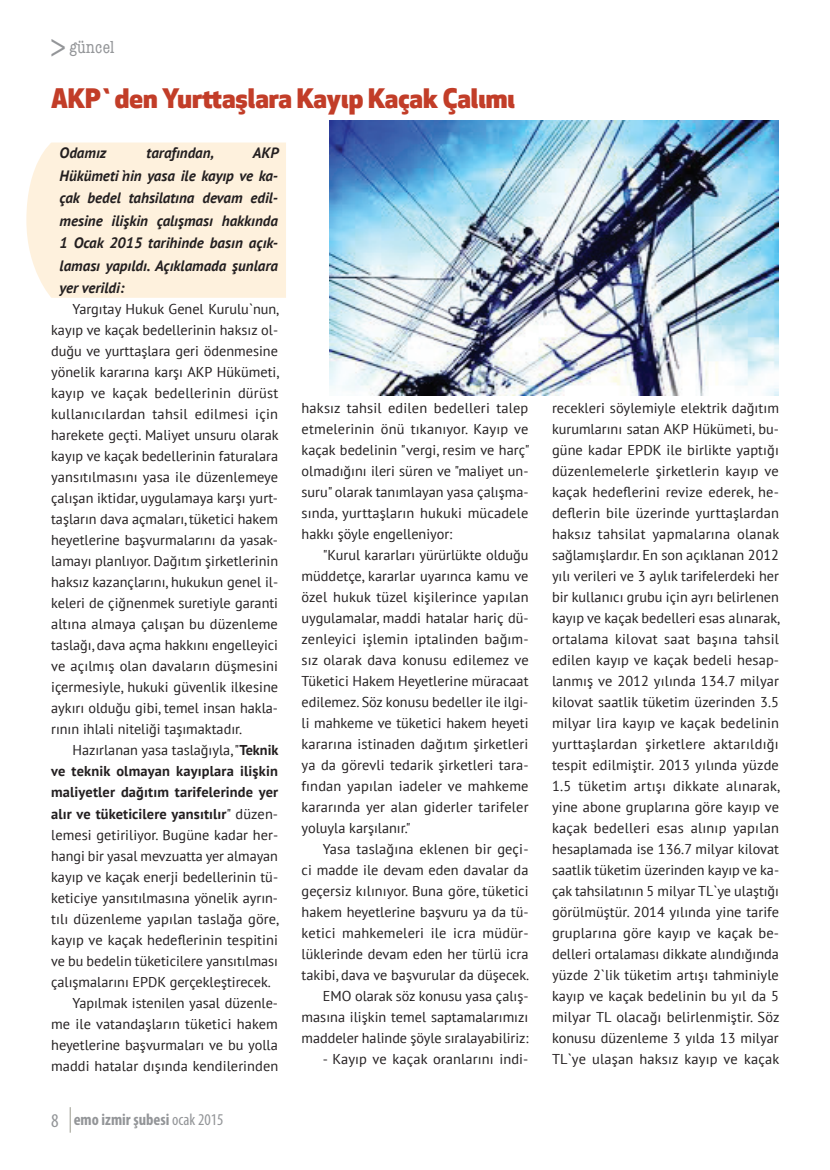
<style>
.page{position:relative;width:830px;height:1170px;background:#fff}
.page>*{position:absolute;margin:0;border:0;box-sizing:border-box;transform-origin:0 0}
.t1{font:800 26.25px "Apex New";color:#c23d28}
.t2{font:condensed 18px "American Typewriter";letter-spacing:.01em;color:#939598}
.t3{font:700 condensed 16.5px "Myriad Pro";color:#939598}
.t4{font:italic 700 15px/22.5px "PT Sans";color:#231f20;text-align:justify}
.t5{font:14.25px/21px "PT Sans";color:#231f20;text-align:justify}
.t6{font:700 14.25px "PT Sans";letter-spacing:.01em;color:#231f20}
.s1{font-family:"Apex New";font-stretch:normal;font-size:33px}
.s2{font-weight:700}
.s3{font-weight:400}
.s4{font-weight:400;font-size:19.5px}
</style>
<div class="page">
<svg style="left:70px;top:1107px;width:1px;height:25px"></svg>
<div style="left:26px;top:142px;width:260px;height:156px;background:#fef1dd"></div>
<img style="left:329px;top:120px;width:449px;height:276px">
<p class="t2" style="left:50px;top:33px;width:66px"><span class="s1">&gt;</span>güncel</p>
<h1 class="t1" style="left:51px;top:80px;width:465px">AKP`den Yurttaşlara Kayıp Kaçak Çalımı</h1>
<p class="t4" style="left:60px;top:141px;width:48px">Odamız</p>
<p class="t4" style="left:146px;top:141px;width:69px">tarafından,</p>
<p class="t4" style="left:60px;top:141px;width:220px;text-indent:193px">AKP Hükümeti`nin yasa ile kayıp ve ka&shy;çak bedel tahsilatına devam edil&shy;mesine ilişkin çalışması hakkında 1 Ocak 2015 tarihinde basın açık&shy;laması yapıldı. Açıklamada şunlara yer verildi:</p>
<p class="t5" style="left:51px;top:298px;width:229px;text-indent:21px">Yargıtay Hukuk Genel Kurulu`nun, kayıp ve kaçak bedellerinin haksız ol&shy;duğu ve yurttaşlara geri ödenmesine yönelik kararına karşı AKP Hükümeti, kayıp ve kaçak bedellerinin dürüst kullanıcılardan tahsil edilmesi için harekete geçti. Maliyet unsuru olarak kayıp ve kaçak bedellerinin faturalara yansıtılmasını yasa ile düzenlemeye çalışan iktidar, uygulamaya karşı yurt&shy;taşların dava açmaları, tüketici hakem heyetlerine başvurmalarını da yasak&shy;lamayı planlıyor. Dağıtım şirketlerinin haksız kazançlarını, hukukun genel il&shy;keleri de çiğnenmek suretiyle garanti altına almaya çalışan bu düzenleme taslağı, dava açma hakkını engelleyici ve açılmış olan davaların düşmesini içermesiyle, hukuki güvenlik ilkesine aykırı olduğu gibi, temel insan hakla&shy;rının ihlali niteliği taşımaktadır.</p>
<p class="t5" style="left:72px;top:739px;width:207px">Hazırlanan yasa taslağıyla, "<span class="s2">Teknik</span></p>
<p class="t6" style="left:51px;top:762px;width:228px">ve teknik olmayan kayıplara ilişkin</p>
<p class="t6" style="left:51px;top:783px;width:228px">maliyetler dağıtım tarifelerinde yer</p>
<p class="t6" style="left:51px;top:804px;width:228px">alır ve tüketicilere yansıtılır<span class="s3">" düzen-</span></p>
<p class="t5" style="left:51px;top:823px;width:228px">lemesi getiriliyor. Bugüne kadar her-</p>
<p class="t5" style="left:51px;top:844px;width:228px">hangi bir yasal mevzuatta yer almayan</p>
<p class="t5" style="left:51px;top:865px;width:228px">kayıp ve kaçak enerji bedellerinin tü-</p>
<p class="t5" style="left:51px;top:886px;width:228px">keticiye yansıtılmasına yönelik ayrın-</p>
<p class="t5" style="left:51px;top:907px;width:229px">tılı düzenleme yapılan taslağa göre,</p>
<p class="t5" style="left:51px;top:928px;width:228px">kayıp ve kaçak hedeflerinin tespitini</p>
<p class="t5" style="left:51px;top:949px;width:228px">ve bu bedelin tüketicilere yansıtılması</p>
<p class="t5" style="left:51px;top:970px;width:221px">çalışmalarını EPDK gerçekleştirecek.</p>
<p class="t5" style="left:72px;top:991px;width:207px">Yapılmak istenilen yasal düzenle-</p>
<p class="t5" style="left:51px;top:1012px;width:228px">me ile vatandaşların tüketici hakem</p>
<p class="t5" style="left:51px;top:1033px;width:228px">heyetlerine başvurmaları ve bu yolla</p>
<p class="t5" style="left:51px;top:1054px;width:228px">maddi hatalar dışında kendilerinden</p>
<p class="t3" style="left:51px;top:1109px;width:174px"><span class="s4">8</span> emo izmir şubesi <span class="s3">ocak 2015</span></p>
<p class="t5" style="left:301px;top:397px;width:229px">haksız tahsil edilen bedelleri talep etmelerinin önü tıkanıyor. Kayıp ve kaçak bedelinin "vergi, resim ve harç" olmadığını ileri süren ve "maliyet un&shy;suru" olarak tanımlayan yasa çalışma&shy;sında, yurttaşların hukuki mücadele hakkı şöyle engelleniyor:</p>
<p class="t5" style="left:301px;top:544px;width:228px;text-indent:21px">"Kurul kararları yürürlükte olduğu müddetçe, kararlar uyarınca kamu ve özel hukuk tüzel kişilerince yapılan uygulamalar, maddi hatalar hariç dü&shy;zenleyici işlemin iptalinden bağım&shy;sız olarak dava konusu edilemez ve Tüketici Hakem Heyetlerine müracaat edilemez. Söz konusu bedeller ile ilgi&shy;li mahkeme ve tüketici hakem heyeti kararına istinaden dağıtım şirketleri ya da görevli tedarik şirketleri tara&shy;fından yapılan iadeler ve mahkeme kararında yer alan giderler tarifeler yoluyla karşılanır."</p>
<p class="t5" style="left:301px;top:838px;width:229px;text-align:right">Yasa taslağına eklenen bir geçi-<br>ci madde ile devam eden davalar da geçersiz kılınıyor. Buna göre, tüketici hakem heyetlerine başvuru ya da tü&shy;ketici mahkemeleri ile icra müdür&shy;lüklerinde devam eden her türlü icra takibi, dava ve başvurular da düşecek.<br>EMO olarak söz konusu yasa çalış&shy;masına ilişkin temel saptamalarımızı maddeler halinde şöyle sıralayabiliriz:</p>
<p class="t5" style="left:323px;top:1048px;width:207px">- Kayıp ve kaçak oranlarını indi-</p>
<p class="t5" style="left:551px;top:397px;width:229px">recekleri söylemiyle elektrik dağıtım kurumlarını satan AKP Hükümeti, bu&shy;güne kadar EPDK ile birlikte yaptığı düzenlemelerle şirketlerin kayıp ve kaçak hedeflerini revize ederek, he&shy;deflerin bile üzerinde yurttaşlardan haksız tahsilat yapmalarına olanak sağlamışlardır. En son açıklanan 2012 yılı verileri ve 3 aylık tarifelerdeki her bir kullanıcı grubu için ayrı belirlenen kayıp ve kaçak bedelleri esas alınarak, ortalama kilovat saat başına tahsil edilen kayıp ve kaçak bedeli hesap&shy;lanmış ve 2012 yılında 134.7 milyar kilovat saatlik tüketim üzerinden 3.5 milyar lira kayıp ve kaçak bedelinin yurttaşlardan şirketlere aktarıldığı tespit edilmiştir. 2013 yılında yüzde 1.5 tüketim artışı dikkate alınarak, yine abone gruplarına göre kayıp ve kaçak bedelleri esas alınıp yapılan hesaplamada ise 136.7 milyar kilovat saatlik tüketim üzerinden kayıp ve ka&shy;çak tahsilatının 5 milyar TL`ye ulaştığı görülmüştür. 2014 yılında yine tarife gruplarına göre kayıp ve kaçak be&shy;delleri ortalaması dikkate alındığında yüzde 2`lik tüketim artışı tahminiyle kayıp ve kaçak bedelinin bu yıl da 5 milyar TL olacağı belirlenmiştir. Söz konusu düzenleme 3 yılda 13 milyar TL`ye ulaşan haksız kayıp ve kaçak</p>
</div>
